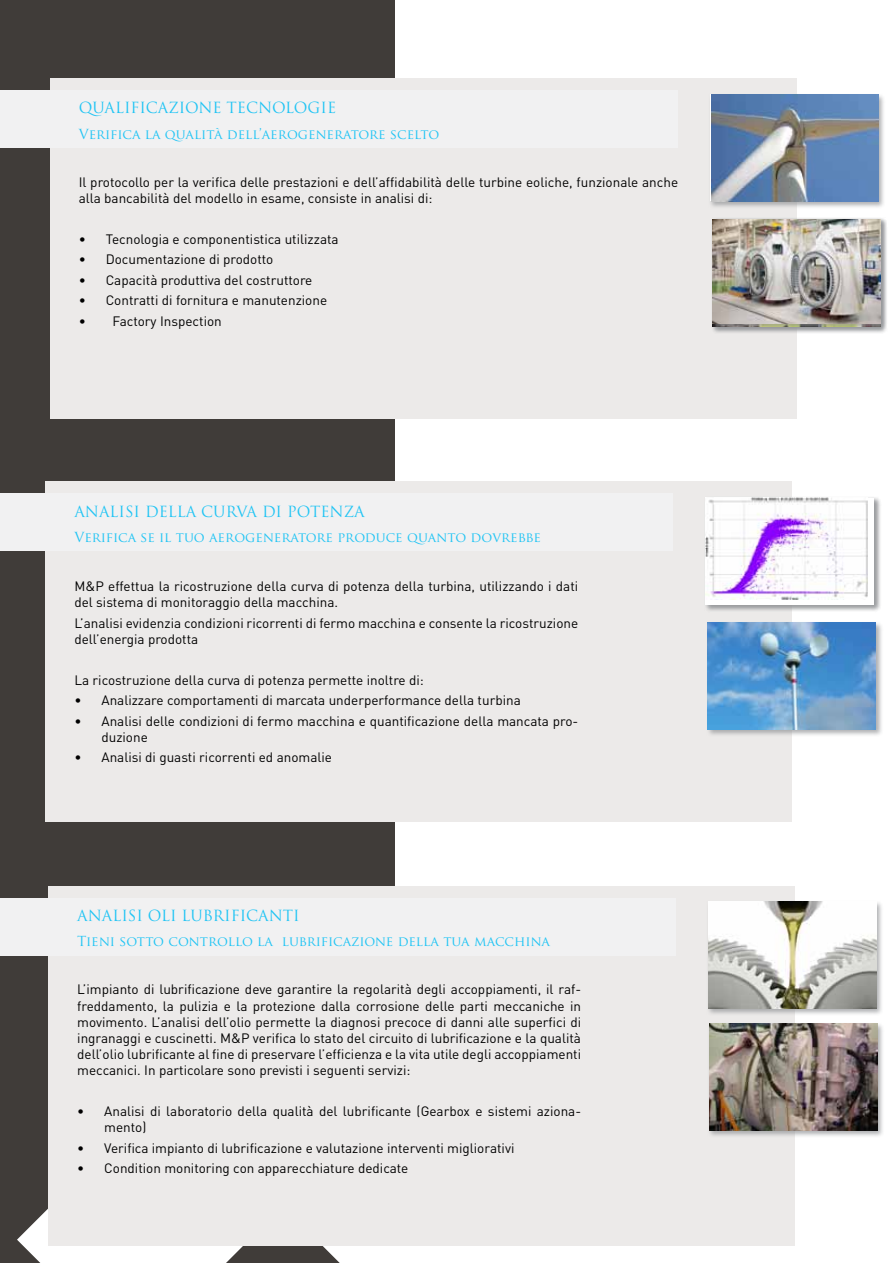
<style>
.page{position:relative;width:893px;height:1263px;background:#fff}
.page>*{position:absolute;margin:0;border:0;box-sizing:border-box;transform-origin:0 0}
.t1{font:15px "Trajan Pro";color:#20c4f4}
.t2{font:13.5px/16.2px "DIN";color:#000}
.t3{font:13.5px "Trajan Pro";color:#20c4f4}
</style>
<div class="page">
<div style="left:0;top:0;width:395px;height:1263px;background:#403c39"></div>
<svg style="left:17px;top:974px;width:378px;height:289px"></svg>
<div style="left:49px;top:886px;width:746px;height:360px;background:#eceae9"></div>
<div style="left:50px;top:79px;width:746px;height:340px;background:#eceae9"></div>
<div style="left:46px;top:482px;width:746px;height:340px;background:#eceae9"></div>
<div style="left:0;top:493px;width:673px;height:58px;background:#f1f1f2"></div>
<div style="left:0;top:898px;width:676px;height:57px;background:#f1f1f2"></div>
<div style="left:704px;top:496px;width:177px;height:116px;background:#939598;opacity:.75"></div>
<div style="left:706px;top:498px;width:168px;height:106px;background:#fff"></div>
<img style="left:706px;top:498px;width:161px;height:101px">
<div style="left:706px;top:621px;width:177px;height:116px;background:#939598;opacity:.75"></div>
<img style="left:708px;top:622px;width:168px;height:107px">
<div style="left:711px;top:218px;width:176px;height:116px;background:#939598;opacity:.75"></div>
<div style="left:708px;top:93px;width:178px;height:116px;background:#939598;opacity:.75"></div>
<img style="left:712px;top:95px;width:166px;height:106px">
<div style="left:0;top:90px;width:677px;height:58px;background:#f1f1f2"></div>
<div style="left:711px;top:218px;width:176px;height:113px;background:#939598;opacity:.75"></div>
<img style="left:713px;top:219px;width:167px;height:105px">
<div style="left:706px;top:900px;width:177px;height:116px;background:#939598;opacity:.75"></div>
<img style="left:708px;top:901px;width:168px;height:107px">
<div style="left:708px;top:1022px;width:177px;height:116px;background:#939598;opacity:.75"></div>
<img style="left:709px;top:1023px;width:168px;height:107px">
<p class="t1" style="left:79px;top:99px;width:259px">QUALIFICAZIONE TECNOLOGIE</p>
<p class="t3" style="left:79px;top:125px;width:362px">Verifica la qualità dell’aerogeneratore scelto</p>
<p class="t2" style="left:79px;top:173px;width:601px">Il protocollo per la verifica delle prestazioni e dell’affidabilità delle turbine eoliche, funzionale anche alla bancabilità del modello in esame, consiste in analisi di:</p>
<p class="t2" style="left:79px;top:231px;width:261px">• Tecnologia e componentistica utilizzata</p>
<p class="t2" style="left:79px;top:251px;width:196px">• Documentazione di prodotto</p>
<p class="t2" style="left:79px;top:271px;width:235px">• Capacità produttiva del costruttore</p>
<p class="t2" style="left:79px;top:292px;width:250px">• Contratti di fornitura e manutenzione</p>
<p class="t2" style="left:79px;top:312px;width:145px">• Factory Inspection</p>
<p class="t1" style="left:74px;top:502px;width:292px">ANALISI DELLA CURVA DI POTENZA</p>
<p class="t3" style="left:74px;top:528px;width:468px">Verifica se il tuo aerogeneratore produce quanto dovrebbe</p>
<p class="t2" style="left:74px;top:578px;width:505px">M&amp;P effettua la ricostruzione della curva di potenza della turbina, utilizzando i dati del sistema di monitoraggio della macchina.</p>
<p class="t2" style="left:74px;top:614px;width:505px">L’analisi evidenzia condizioni ricorrenti di fermo macchina e consente la ricostruzione dell’energia prodotta</p>
<p class="t2" style="left:74px;top:671px;width:351px">La ricostruzione della curva di potenza permette inoltre di:</p>
<p class="t2" style="left:74px;top:692px;width:448px">• Analizzare comportamenti di marcata underperformance della turbina</p>
<p class="t2" style="left:101px;top:712px;width:478px;text-indent:-27px">• Analisi delle condizioni di fermo macchina e quantificazione della mancata pro&shy;duzione</p>
<p class="t2" style="left:74px;top:749px;width:259px">• Analisi di guasti ricorrenti ed anomalie</p>
<p class="t1" style="left:77px;top:906px;width:224px">ANALISI OLI LUBRIFICANTI</p>
<p class="t3" style="left:77px;top:933px;width:474px">Tieni sotto controllo la lubrificazione della tua macchina</p>
<p class="t2" style="left:77px;top:981px;width:505px;text-align:justify">L’impianto di lubrificazione deve garantire la regolarità degli accoppiamenti, il raf&shy;freddamento, la pulizia e la protezione dalla corrosione delle parti meccaniche in movimento. L’analisi dell’olio permette la diagnosi precoce di danni alle superfici di ingranaggi e cuscinetti. M&amp;P verifica lo stato del circuito di lubrificazione e la qualità dell’olio lubrificante al fine di preservare l’efficienza e la vita utile degli accoppiamenti meccanici. In particolare sono previsti i seguenti servizi:</p>
<p class="t2" style="left:104px;top:1103px;width:478px;text-indent:-27px">• Analisi di laboratorio della qualità del lubrificante (Gearbox e sistemi aziona&shy;mento)</p>
<p class="t2" style="left:77px;top:1140px;width:439px">• Verifica impianto di lubrificazione e valutazione interventi migliorativi</p>
<p class="t2" style="left:77px;top:1160px;width:333px">• Condition monitoring con apparecchiature dedicate</p>
</div>
